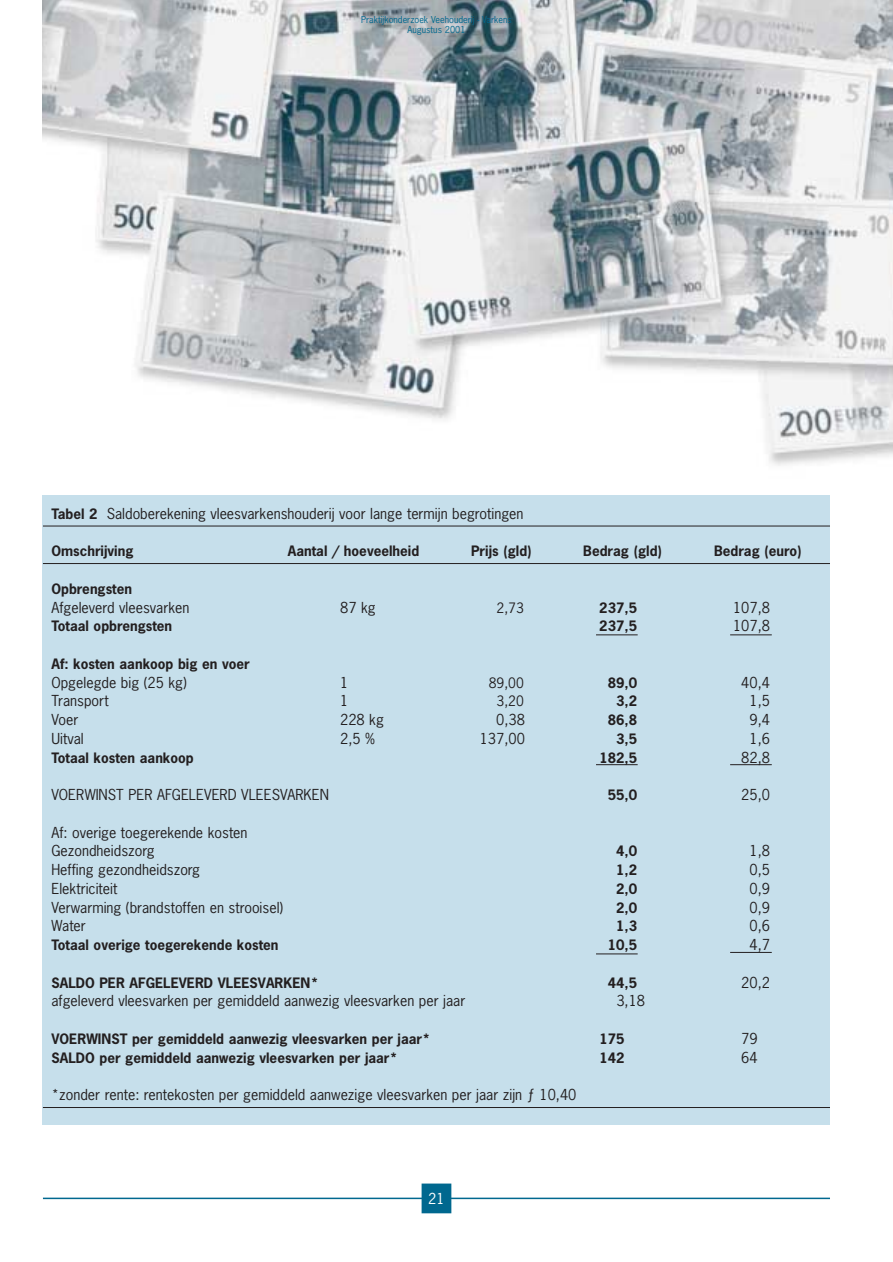
<style>
.page{position:relative;width:893px;height:1262px;background:#fff}
.page>*{position:absolute;margin:0;border:0;box-sizing:border-box;transform-origin:0 0}
.t1{font:14.25px/18.8px "News Gothic";color:#231f20}
.t2{font:14.25px "News Gothic";color:#fff}
.t3{font:700 13.5px "News Gothic";color:#231f20}
.t4{font:13.5px "News Gothic";color:#231f20}
.t5{font:9px/10.8px "News Gothic";color:#00688f;text-align:center}
.s1{font-weight:700;font-size:13.5px}
</style>
<div class="page">
<img style="left:43px;top:0;width:849px;height:466px">
<hr style="left:43px;top:1197px;width:787px;height:2px;background:#00688f">
<div style="left:422px;top:1184px;width:28px;height:28px;background:#00688f"></div>
<div style="left:421px;top:1183px;width:30px;height:30px;border:2px solid #00688f"></div>
<div style="left:43px;top:495px;width:787px;height:629px;background:#c6dfeb"></div>
<hr style="left:43px;top:525px;width:787px;height:1px;background:#231f20">
<hr style="left:43px;top:563px;width:787px;height:1px;background:#231f20">
<hr style="left:43px;top:1107px;width:787px;height:1px;background:#231f20">
<hr style="left:596px;top:634px;width:41px;height:1px;background:#231f20">
<hr style="left:730px;top:634px;width:41px;height:1px;background:#231f20">
<hr style="left:730px;top:764px;width:41px;height:1px;background:#231f20">
<hr style="left:730px;top:952px;width:41px;height:1px;background:#231f20">
<hr style="left:596px;top:764px;width:41px;height:1px;background:#231f20">
<hr style="left:596px;top:953px;width:41px;height:1px;background:#231f20">
<p class="t5" style="left:361px;top:14px;width:152px">Praktijkonderzoek Veehouderij - Varkens<br>Augustus 2001</p>
<p class="t1" style="left:51px;top:505px;width:473px"><span class="s1">Tabel 2</span> Saldoberekening vleesvarkenshouderij voor lange termijn begrotingen</p>
<p class="t3" style="left:51px;top:546px;width:84px">Omschrijving</p>
<p class="t3" style="left:288px;top:546px;width:133px">Aantal / hoeveelheid</p>
<p class="t3" style="left:471px;top:546px;width:62px">Prijs (gld)</p>
<p class="t3" style="left:583px;top:546px;width:80px">Bedrag (gld)</p>
<p class="t3" style="left:714px;top:546px;width:89px">Bedrag (euro)</p>
<p class="t3" style="left:51px;top:583px;width:82px">Opbrengsten</p>
<p class="t1" style="left:51px;top:599px;width:139px">Afgeleverd vleesvarken</p>
<p class="t1" style="left:340px;top:599px;width:37px">87 kg</p>
<p class="t4" style="left:496px;top:602px;width:29px">2,73</p>
<p class="t3" style="left:599px;top:602px;width:39px">237,5</p>
<p class="t1" style="left:733px;top:599px;width:38px">107,8</p>
<p class="t3" style="left:51px;top:621px;width:122px">Totaal opbrengsten</p>
<p class="t3" style="left:599px;top:621px;width:39px">237,5</p>
<p class="t1" style="left:733px;top:617px;width:38px">107,8</p>
<p class="t3" style="left:51px;top:658px;width:200px">Af: kosten aankoop big en voer</p>
<p class="t1" style="left:51px;top:674px;width:137px">Opgelegde big (25 kg)</p>
<p class="t1" style="left:340px;top:674px;width:10px">1</p>
<p class="t4" style="left:489px;top:677px;width:36px">89,00</p>
<p class="t3" style="left:607px;top:677px;width:31px">89,0</p>
<p class="t1" style="left:741px;top:674px;width:30px">40,4</p>
<p class="t1" style="left:51px;top:692px;width:59px">Transport</p>
<p class="t1" style="left:340px;top:692px;width:10px">1</p>
<p class="t4" style="left:496px;top:696px;width:29px">3,20</p>
<p class="t3" style="left:616px;top:696px;width:22px">3,2</p>
<p class="t1" style="left:749px;top:692px;width:22px">1,5</p>
<p class="t1" style="left:51px;top:711px;width:28px">Voer</p>
<p class="t1" style="left:340px;top:711px;width:45px">228 kg</p>
<p class="t1" style="left:496px;top:711px;width:30px">0,38</p>
<p class="t3" style="left:607px;top:714px;width:31px">86,8</p>
<p class="t1" style="left:749px;top:711px;width:22px">9,4</p>
<p class="t1" style="left:51px;top:730px;width:34px">Uitval</p>
<p class="t1" style="left:340px;top:730px;width:36px">2,5 %</p>
<p class="t1" style="left:479px;top:730px;width:47px">137,00</p>
<p class="t3" style="left:616px;top:733px;width:22px">3,5</p>
<p class="t1" style="left:749px;top:730px;width:22px">1,6</p>
<p class="t3" style="left:51px;top:752px;width:144px">Totaal kosten aankoop</p>
<p class="t3" style="left:599px;top:752px;width:39px">182,5</p>
<p class="t1" style="left:741px;top:749px;width:30px">82,8</p>
<p class="t1" style="left:51px;top:786px;width:279px">VOERWINST PER AFGELEVERD VLEESVARKEN</p>
<p class="t3" style="left:607px;top:789px;width:31px">55,0</p>
<p class="t1" style="left:741px;top:786px;width:30px">25,0</p>
<p class="t1" style="left:51px;top:824px;width:198px">Af: overige toegerekende kosten<br>Gezondheidszorg</p>
<p class="t3" style="left:616px;top:846px;width:22px">4,0</p>
<p class="t1" style="left:749px;top:842px;width:22px">1,8</p>
<p class="t1" style="left:51px;top:861px;width:150px">Heffing gezondheidszorg</p>
<p class="t3" style="left:616px;top:864px;width:22px">1,2</p>
<p class="t1" style="left:749px;top:861px;width:22px">0,5</p>
<p class="t1" style="left:51px;top:880px;width:67px">Elektriciteit</p>
<p class="t3" style="left:616px;top:883px;width:22px">2,0</p>
<p class="t1" style="left:749px;top:880px;width:22px">0,9</p>
<p class="t1" style="left:51px;top:899px;width:233px">Verwarming (brandstoffen en strooisel)</p>
<p class="t3" style="left:616px;top:902px;width:22px">2,0</p>
<p class="t1" style="left:749px;top:899px;width:22px">0,9</p>
<p class="t1" style="left:51px;top:917px;width:36px">Water</p>
<p class="t3" style="left:616px;top:921px;width:22px">1,3</p>
<p class="t1" style="left:749px;top:917px;width:22px">0,6</p>
<p class="t3" style="left:51px;top:939px;width:229px">Totaal overige toegerekende kosten</p>
<p class="t3" style="left:607px;top:939px;width:31px">10,5</p>
<p class="t1" style="left:749px;top:936px;width:22px">4,7</p>
<p class="t3" style="left:51px;top:977px;width:269px">SALDO PER AFGELEVERD VLEESVARKEN*</p>
<p class="t3" style="left:607px;top:977px;width:31px">44,5</p>
<p class="t1" style="left:741px;top:974px;width:30px">20,2</p>
<p class="t1" style="left:51px;top:992px;width:415px">afgeleverd vleesvarken per gemiddeld aanwezig vleesvarken per jaar</p>
<p class="t1" style="left:616px;top:992px;width:30px">3,18</p>
<p class="t3" style="left:51px;top:1033px;width:380px">VOERWINST per gemiddeld aanwezig vleesvarken per jaar*</p>
<p class="t3" style="left:599px;top:1033px;width:27px">175</p>
<p class="t1" style="left:741px;top:1030px;width:18px">79</p>
<p class="t3" style="left:51px;top:1052px;width:348px">SALDO per gemiddeld aanwezig vleesvarken per jaar*</p>
<p class="t3" style="left:599px;top:1052px;width:27px">142</p>
<p class="t1" style="left:741px;top:1049px;width:18px">64</p>
<p class="t1" style="left:51px;top:1086px;width:526px">*zonder rente: rentekosten per gemiddeld aanwezige vleesvarken per jaar zijn ƒ 10,40</p>
<p class="t2" style="left:428px;top:1192px;width:18px">21</p>
</div>
